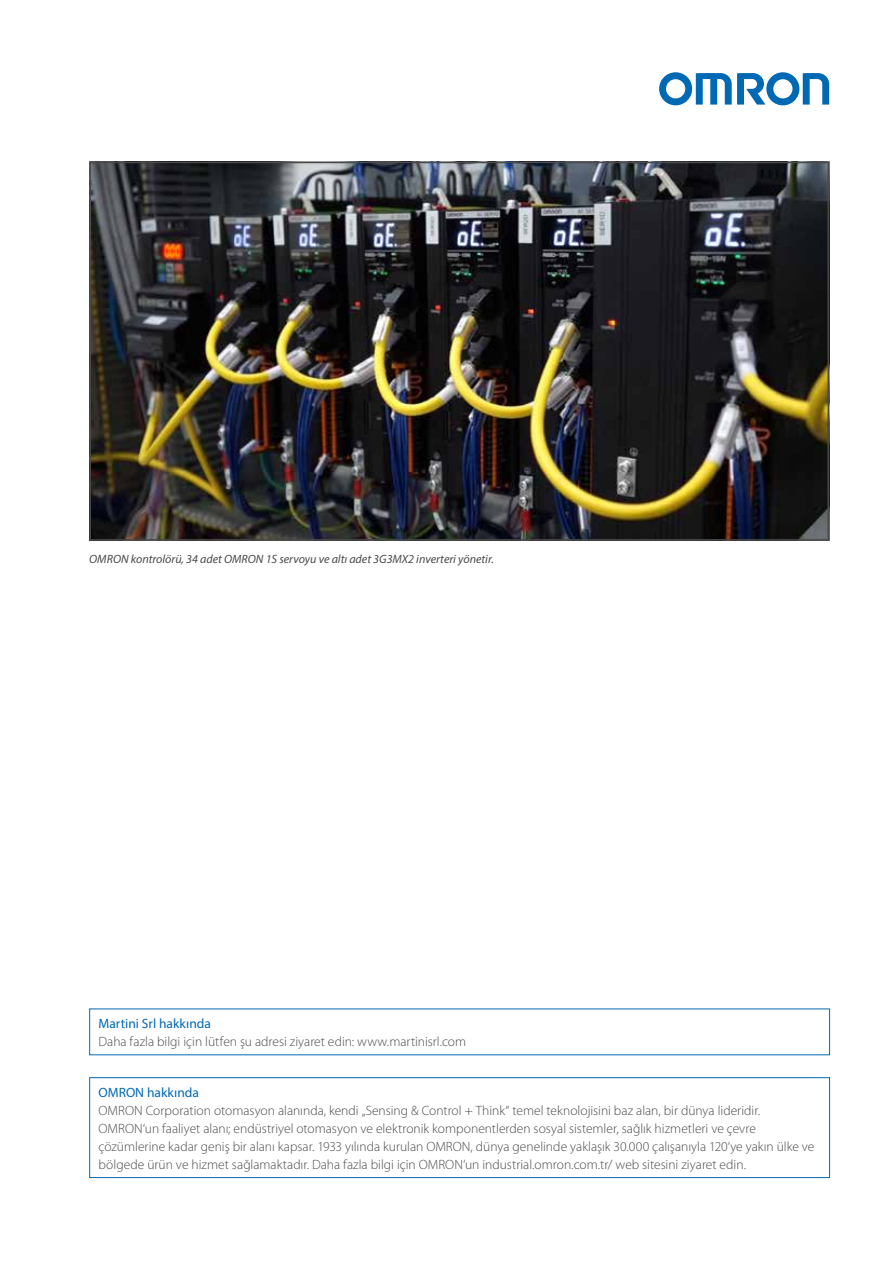
<style>
.page{position:relative;width:893px;height:1263px;background:#fff}
.page>*{position:absolute;margin:0;border:0;box-sizing:border-box;transform-origin:0 0}
.t1{font:300 13.5px/18px "Myriad Pro";color:#4a4a49}
.t2{font:13.5px "Myriad Pro";color:#0069b4}
.t3{font:italic 12px "Myriad Pro";color:#4a4a49}
</style>
<div class="page">
<svg style="left:659px;top:72px;width:170px;height:33px"></svg>
<div style="left:89px;top:1077px;width:741px;height:101px;border:1px solid #0069b4"></div>
<img style="left:92px;top:165px;width:734px;height:373px">
<div style="left:89px;top:162px;width:740px;height:379px;border:2px solid #4a4a49"></div>
<p class="t3" style="left:89px;top:551px;width:406px">OMRON kontrolörü, 34 adet OMRON 1S servoyu ve altı adet 3G3MX2 inverteri yönetir.</p>
<p class="t2" style="left:99px;top:1015px;width:114px">Martini Srl hakkında</p>
<p class="t1" style="left:99px;top:1033px;width:369px">Daha fazla bilgi için lütfen şu adresi ziyaret edin: www.martinisrl.com</p>
<p class="t2" style="left:99px;top:1084px;width:102px">OMRON hakkında</p>
<p class="t1" style="left:99px;top:1101px;width:717px">OMRON Corporation otomasyon alanında, kendi „Sensing &amp; Control + Think“ temel teknolojisini baz alan, bir dünya lideridir.<br>OMRON‘un faaliyet alanı; endüstriyel otomasyon ve elektronik komponentlerden sosyal sistemler, sağlık hizmetleri ve çevre çözümlerine kadar geniş bir alanı kapsar. 1933 yılında kurulan OMRON, dünya genelinde yaklaşık 30.000 çalışanıyla 120‘ye yakın ülke ve bölgede ürün ve hizmet sağlamaktadır. Daha fazla bilgi için OMRON‘un industrial.omron.com.tr/ web sitesini ziyaret edin.</p>
</div>
